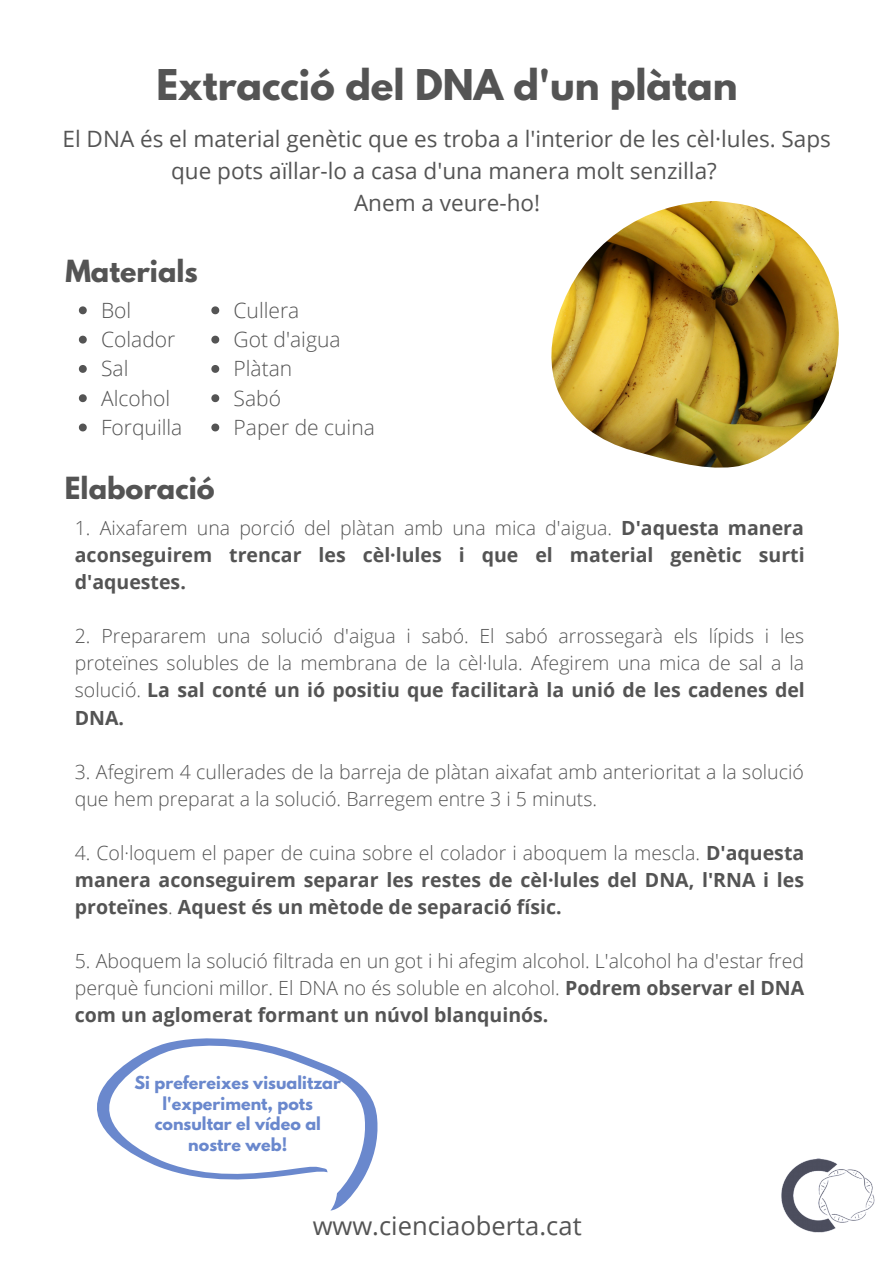
<style>
.page{position:relative;width:894px;height:1264px;background:#fff}
.page>*{position:absolute;margin:0;border:0;box-sizing:border-box;transform-origin:0 0}
.t1{font:700 37.5px "League Spartan";color:#545454}
.t2{font:700 27px "League Spartan";color:#545454}
.t3{font:25.5px "Open Sans";color:#545454}
.t4{font:22.5px/31.5px "Open Sans";color:#545454;text-align:center}
.t5{font:300 21px "Open Sans";color:#545454}
.t6{font:300 19.5px/27px "Open Sans";color:#545454;text-align:justify}
.t7{font:700 19.5px/27px "Open Sans";color:#545454;text-align:justify}
.t8{font:700 15.9px/20.4px "League Spartan";letter-spacing:.005em;color:#6a88cd;text-align:center}
.s1{font-weight:300}
.s2{font-weight:700}
</style>
<div class="page">
<img style="left:551px;top:201px;width:288px;height:266px">
<img style="left:781px;top:1158px;width:94px;height:75px">
<svg style="left:97px;top:1038px;width:280px;height:172px"></svg>
<svg style="left:109px;top:1045px;width:256px;height:157px"></svg>
<svg style="left:79px;top:306px;width:8px;height:8px"></svg>
<svg style="left:79px;top:336px;width:8px;height:7px"></svg>
<svg style="left:79px;top:365px;width:8px;height:8px"></svg>
<svg style="left:79px;top:394px;width:8px;height:8px"></svg>
<svg style="left:79px;top:423px;width:8px;height:8px"></svg>
<svg style="left:211px;top:306px;width:8px;height:8px"></svg>
<svg style="left:211px;top:336px;width:8px;height:7px"></svg>
<svg style="left:211px;top:365px;width:8px;height:8px"></svg>
<svg style="left:211px;top:394px;width:8px;height:8px"></svg>
<svg style="left:211px;top:423px;width:8px;height:8px"></svg>
<p class="t1" style="left:156px;top:66px;width:582px">Extracció del DNA d'un plàtan</p>
<p class="t4" style="left:63px;top:123px;width:769px">El DNA és el material genètic que es troba a l'interior de les cèl·lules. Saps que pots aïllar-lo a casa d'una manera molt senzilla?</p>
<p class="t4" style="left:354px;top:186px;width:187px">Anem a veure-ho!</p>
<p class="t2" style="left:65px;top:257px;width:134px">Materials</p>
<p class="t5" style="left:101px;top:295px;width:32px">Bol</p>
<p class="t5" style="left:101px;top:324px;width:76px">Colador</p>
<p class="t5" style="left:101px;top:354px;width:29px">Sal</p>
<p class="t5" style="left:101px;top:383px;width:71px">Alcohol</p>
<p class="t5" style="left:101px;top:412px;width:83px">Forquilla</p>
<p class="t2" style="left:65px;top:474px;width:151px">Elaboració</p>
<p class="t5" style="left:233px;top:295px;width:67px">Cullera</p>
<p class="t5" style="left:233px;top:324px;width:108px">Got d'aigua</p>
<p class="t5" style="left:233px;top:354px;width:60px">Plàtan</p>
<p class="t5" style="left:233px;top:383px;width:49px">Sabó</p>
<p class="t5" style="left:233px;top:412px;width:143px">Paper de cuina</p>
<p class="t7" style="left:75px;top:514px;width:731px"><span class="s1">1. Aixafarem una porció del plàtan amb una mica d'aigua.</span> D'aquesta manera aconseguirem trencar les cèl·lules i que el material genètic surti d'aquestes.</p>
<p class="t6" style="left:75px;top:622px;width:731px">2. Prepararem una solució d'aigua i sabó. El sabó arrossegarà els lípids i les proteïnes solubles de la membrana de la cèl·lula. Afegirem una mica de sal a la solució. <span class="s2">La sal conté un ió positiu que facilitarà la unió de les cadenes del DNA.</span></p>
<p class="t6" style="left:75px;top:757px;width:730px">3. Afegirem 4 cullerades de la barreja de plàtan aixafat amb anterioritat a la solució que hem preparat a la solució. Barregem entre 3 i 5 minuts.</p>
<p class="t7" style="left:75px;top:838px;width:730px"><span class="s1">4. Col·loquem el paper de cuina sobre el colador i aboquem la mescla.</span> D'aquesta manera aconseguirem separar les restes de cèl·lules del DNA, l'RNA i les proteïnes<span class="s1">.</span> Aquest és un mètode de separació físic.</p>
<p class="t6" style="left:75px;top:946px;width:730px">5. Aboquem la solució filtrada en un got i hi afegim alcohol. L'alcohol ha d'estar fred perquè funcioni millor. El DNA no és soluble en alcohol. <span class="s2">Podrem observar el DNA com un aglomerat formant un núvol blanquinós.</span></p>
<p class="t8" style="left:134px;top:1074px;width:208px">Si prefereixes visualitzar l'experiment, pots consultar el vídeo al nostre web!</p>
<p class="t3" style="left:312px;top:1207px;width:270px">www.cienciaoberta.cat</p>
</div>
